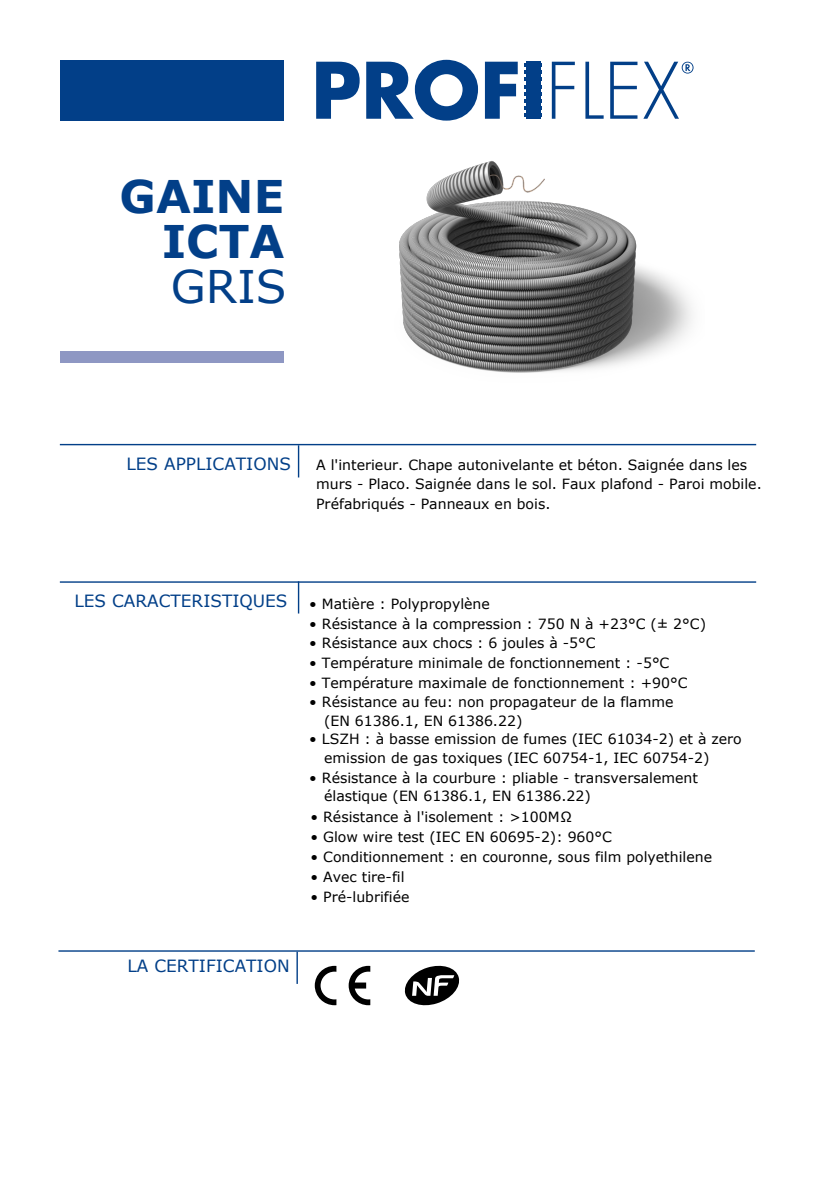
<style>
.page{position:relative;width:838px;height:1184px;background:#fff}
.page>*{position:absolute;margin:0;border:0;box-sizing:border-box;transform-origin:0 0}
.t1{font:700 45px/45px "Verdana";color:#023f88;text-align:right}
.t2{font:45px "Verdana";color:#023f88}
.t3{font:16.8px "Verdana";color:#023f88}
.t4{font:14.1px/19.6px "Verdana";color:#000}
</style>
<div class="page">
<hr style="left:60px;top:444px;width:695px;height:1px;background:#023f88">
<hr style="left:298px;top:445px;width:1px;height:32px;background:#023f88">
<hr style="left:60px;top:581px;width:695px;height:2px;background:#023f88">
<hr style="left:298px;top:581px;width:1px;height:32px;background:#023f88">
<svg style="left:316px;top:62px;width:43px;height:57px;background:#265a99"></svg>
<svg style="left:366px;top:60px;width:112px;height:31px"></svg>
<svg style="left:484px;top:62px;width:33px;height:29px"></svg>
<div style="left:525px;top:62px;width:15px;height:57px;background:#023f88"></div>
<svg style="left:551px;top:62px;width:23px;height:29px"></svg>
<svg style="left:585px;top:62px;width:5px;height:29px"></svg>
<svg style="left:610px;top:62px;width:27px;height:29px"></svg>
<hr style="left:524px;top:63px;width:18px;height:4px;background:#023f88">
<hr style="left:524px;top:71px;width:18px;height:3px;background:#023f88">
<hr style="left:524px;top:78px;width:18px;height:3px;background:#023f88">
<hr style="left:524px;top:85px;width:18px;height:3px;background:#023f88">
<svg style="left:644px;top:62px;width:49px;height:29px"></svg>
<hr style="left:58px;top:950px;width:696px;height:2px;background:#023f88">
<hr style="left:296px;top:952px;width:2px;height:32px;background:#023f88">
<div style="left:60px;top:60px;width:223px;height:61px;background:#023f88"></div>
<div style="left:60px;top:351px;width:223px;height:12px;background:#8e97c3"></div>
<svg style="left:404px;top:965px;width:56px;height:41px"></svg>
<svg style="left:314px;top:966px;width:22px;height:39px"></svg>
<svg style="left:348px;top:966px;width:22px;height:39px"></svg>
<img style="left:330px;top:91px;width:374px;height:355px">
<h1 class="t1" style="left:119px;top:173px;width:166px">GAINE<br>ICTA</h1>
<h1 class="t2" style="left:171px;top:255px;width:117px">GRIS</h1>
<p class="t3" style="left:126px;top:453px;width:166px">LES APPLICATIONS</p>
<p class="t4" style="left:316px;top:454px;width:447px">A l'interieur. Chape autonivelante et béton. Saignée dans les murs - Placo. Saignée dans le sol. Faux plafond - Paroi mobile.<br>Préfabriqués - Panneaux en bois.</p>
<p class="t3" style="left:74px;top:589px;width:214px">LES CARACTERISTIQUES</p>
<p class="t4" style="left:309px;top:594px;width:182px">• Matière : Polypropylène</p>
<p class="t4" style="left:309px;top:614px;width:398px">• Résistance à la compression : 750 N à +23°C (± 2°C)</p>
<p class="t4" style="left:309px;top:633px;width:287px">• Résistance aux chocs : 6 joules à -5°C</p>
<p class="t4" style="left:309px;top:653px;width:361px">• Température minimale de fonctionnement : -5°C</p>
<p class="t4" style="left:309px;top:673px;width:379px">• Température maximale de fonctionnement : +90°C</p>
<p class="t4" style="left:309px;top:692px;width:365px">• Résistance au feu: non propagateur de la flamme</p>
<p class="t4" style="left:324px;top:728px;width:419px;text-indent:-15px">• LSZH : à basse emission de fumes (IEC 61034-2) et à zero emission de gas toxiques (IEC 60754-1, IEC 60754-2)</p>
<p class="t4" style="left:309px;top:768px;width:390px">• Résistance à la courbure : pliable - transversalement</p>
<p class="t4" style="left:310px;top:807px;width:263px">• Résistance à l'isolement : &gt;100MΩ</p>
<p class="t4" style="left:310px;top:827px;width:303px">• Glow wire test (IEC EN 60695-2): 960°C</p>
<p class="t4" style="left:310px;top:847px;width:403px">• Conditionnement : en couronne, sous film polyethilene</p>
<p class="t4" style="left:324px;top:710px;width:200px">(EN 61386.1, EN 61386.22)</p>
<p class="t4" style="left:324px;top:786px;width:268px">élastique (EN 61386.1, EN 61386.22)</p>
<p class="t4" style="left:310px;top:867px;width:96px">• Avec tire-fil</p>
<p class="t4" style="left:310px;top:887px;width:100px">• Pré-lubrifiée</p>
<p class="t3" style="left:127px;top:954px;width:164px">LA CERTIFICATION</p>
</div>
